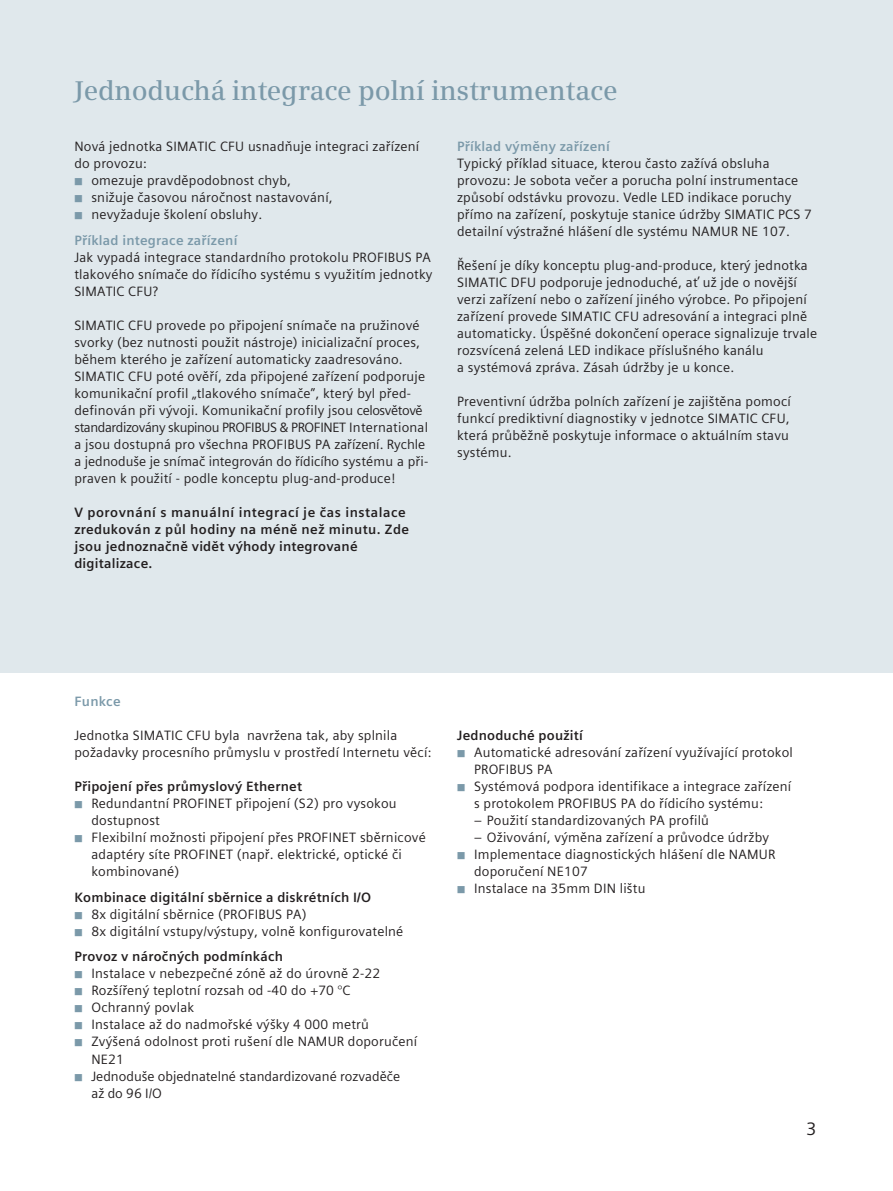
<style>
.page{position:relative;width:893px;height:1191px;background:#fff}
.page>*{position:absolute;margin:0;border:0;box-sizing:border-box;transform-origin:0 0}
.t1{font:600 27px "Siemens Serif";letter-spacing:-.01em;color:#7b99a9}
.t2{font:18px "Siemens Sans Global";color:#231f20}
.t3{font:13.5px/17px "Siemens Sans Global";letter-spacing:.015em;color:#231f20}
.t4{font:700 13.5px/17px "Siemens Sans Global";letter-spacing:.015em;color:#231f20}
.t5{font:700 13.5px "Siemens Sans Global";letter-spacing:.015em;color:#7b99a9}
.s1{color:#7b99a9}
.s2{font-weight:700}
</style>
<div class="page">
<div style="left:0;top:0;width:893px;height:672px;background:#e0e8ec"></div>
<h1 class="t1" style="left:74px;top:75px;width:545px">Jednoduchá integrace polní instrumentace</h1>
<p class="t3" style="left:74px;top:138px;width:346px">Nová jednotka SIMATIC CFU usnadňuje integraci zařízení do provozu:<br><span class="s1">◾</span> omezuje pravděpodobnost chyb,<br><span class="s1">◾</span> snižuje časovou náročnost nastavování,<br><span class="s1">◾</span> nevyžaduje školení obsluhy.</p>
<p class="t5" style="left:74px;top:229px;width:165px">Příklad integrace zařízení</p>
<p class="t3" style="left:74px;top:248px;width:359px;text-align:justify">Jak vypadá integrace standardního protokolu PROFIBUS PA tlakového snímače do řídicího systému s využitím jednotky SIMATIC CFU?</p>
<p class="t3" style="left:74px;top:316px;width:355px">SIMATIC CFU provede po připojení snímače na pružinové svorky (bez nutnosti použit nástroje) inicializační proces, během kterého je zařízení automaticky zaadresováno.<br>SIMATIC CFU poté ověří, zda připojené zařízení podporuje komunikační profil „tlakového snímače”, který byl před&shy;definován při vývoji. Komunikační profily jsou celosvětově standardizovány skupinou PROFIBUS &amp; PROFINET International a jsou dostupná pro všechna PROFIBUS PA zařízení. Rychle a jednoduše je snímač integrován do řídicího systému a při&shy;praven k použití - podle konceptu plug-and-produce!</p>
<p class="t4" style="left:74px;top:504px;width:336px">V porovnání s manuální integrací je čas instalace zredukován z půl hodiny na méně než minutu. Zde jsou jednoznačně vidět výhody integrované digitalizace.</p>
<p class="t5" style="left:457px;top:136px;width:154px">Příklad výměny zařízení</p>
<p class="t3" style="left:457px;top:155px;width:356px">Typický příklad situace, kterou často zažívá obsluha provozu: Je sobota večer a porucha polní instrumentace způsobí odstávku provozu. Vedle LED indikace poruchy přímo na zařízení, poskytuje stanice údržby SIMATIC PCS 7 detailní výstražné hlášení dle systému NAMUR NE 107.</p>
<p class="t3" style="left:457px;top:257px;width:362px">Řešení je díky konceptu plug-and-produce, který jednotka SIMATIC DFU podporuje jednoduché, ať už jde o novější verzi zařízení nebo o zařízení jiného výrobce. Po připojení zařízení provede SIMATIC CFU adresování a integraci plně automaticky. Úspěšné dokončení operace signalizuje trvale rozsvícená zelená LED indikace příslušného kanálu<br>a systémová zpráva. Zásah údržby je u konce.</p>
<p class="t3" style="left:457px;top:393px;width:335px">Preventivní údržba polních zařízení je zajištěna pomocí funkcí prediktivní diagnostiky v jednotce SIMATIC CFU, která průběžně poskytuje informace o aktuálním stavu systému.</p>
<p class="t5" style="left:74px;top:691px;width:48px">Funkce</p>
<p class="t3" style="left:74px;top:727px;width:359px">Jednotka SIMATIC CFU byla navržena tak, aby splnila požadavky procesního průmyslu v prostředí Internetu věcí:</p>
<p class="t4" style="left:74px;top:778px;width:229px">Připojení přes průmyslový Ethernet</p>
<p class="t3" style="left:74px;top:795px;width:324px"><span class="s1">◾</span> Redundantní PROFINET připojení (S2) pro vysokou</p>
<p class="t3" style="left:91px;top:812px;width:70px">dostupnost</p>
<p class="t3" style="left:74px;top:829px;width:353px"><span class="s1">◾</span> Flexibilní možnosti připojení přes PROFINET sběrnicové</p>
<p class="t3" style="left:91px;top:846px;width:312px">adaptéry síte PROFINET (např. elektrické, optické či</p>
<p class="t3" style="left:91px;top:863px;width:89px">kombinované)</p>
<p class="t3" style="left:74px;top:888px;width:330px"><span class="s2">Kombinace digitální sběrnice a diskrétních I/O<br></span><span class="s1">◾</span> 8x digitální sběrnice (PROFIBUS PA)<br><span class="s1">◾</span> 8x digitální vstupy/výstupy, volně konfigurovatelné</p>
<p class="t4" style="left:74px;top:948px;width:210px">Provoz v náročných podmínkách</p>
<p class="t3" style="left:74px;top:965px;width:307px"><span class="s1">◾</span> Instalace v nebezpečné zóně až do úrovně 2-22</p>
<p class="t3" style="left:74px;top:982px;width:278px"><span class="s1">◾</span> Rozšířený teplotní rozsah od -40 do +70 °C</p>
<p class="t3" style="left:74px;top:999px;width:121px"><span class="s1">◾</span> Ochranný povlak</p>
<p class="t3" style="left:74px;top:1016px;width:296px"><span class="s1">◾</span> Instalace až do nadmořské výšky 4 000 metrů</p>
<p class="t3" style="left:74px;top:1033px;width:344px"><span class="s1">◾</span> Zvýšená odolnost proti rušení dle NAMUR doporučení</p>
<p class="t3" style="left:91px;top:1050px;width:34px">NE21</p>
<p class="t3" style="left:74px;top:1067px;width:327px"><span class="s1">◾</span> Jednoduše objednatelné standardizované rozvaděče</p>
<p class="t3" style="left:91px;top:1084px;width:72px">až do 96 I/O</p>
<p class="t4" style="left:457px;top:727px;width:127px">Jednoduché použití</p>
<p class="t3" style="left:457px;top:744px;width:337px"><span class="s1">◾</span> Automatické adresování zařízení využívající protokol</p>
<p class="t3" style="left:474px;top:761px;width:80px">PROFIBUS PA</p>
<p class="t3" style="left:457px;top:778px;width:336px"><span class="s1">◾</span> Systémová podpora identifikace a integrace zařízení</p>
<p class="t3" style="left:474px;top:795px;width:290px">s protokolem PROFIBUS PA do řídicího systému:</p>
<p class="t3" style="left:474px;top:812px;width:236px">– Použití standardizovaných PA profilů</p>
<p class="t3" style="left:474px;top:829px;width:296px">– Oživování, výměna zařízení a průvodce údržby</p>
<p class="t3" style="left:457px;top:846px;width:320px"><span class="s1">◾</span> Implementace diagnostických hlášení dle NAMUR</p>
<p class="t3" style="left:474px;top:863px;width:115px">doporučení NE107</p>
<p class="t3" style="left:457px;top:880px;width:190px"><span class="s1">◾</span> Instalace na 35mm DIN lištu</p>
<h2 class="t2" style="left:806px;top:1115px;width:12px">3</h2>
</div>
